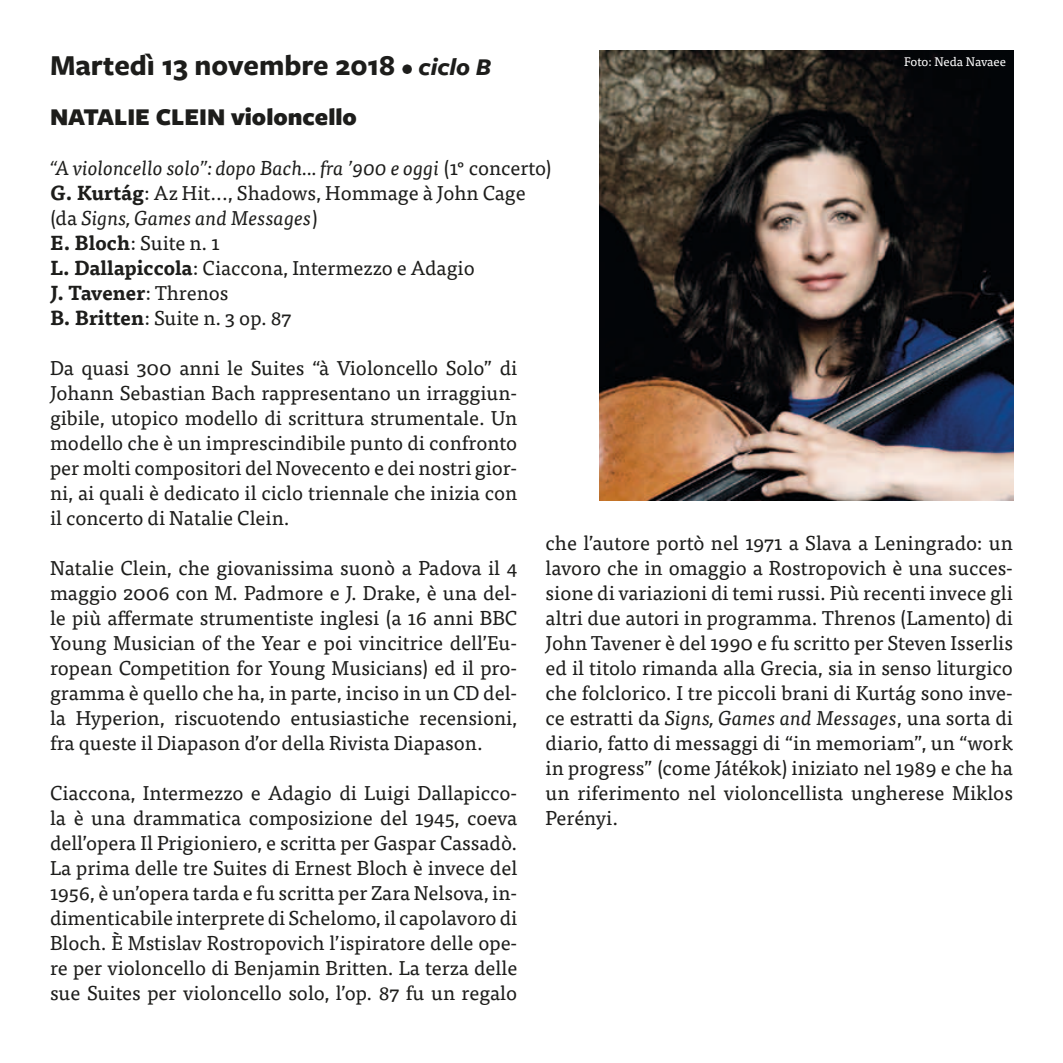
<style>
.page{position:relative;width:1063px;height:1063px;background:#fff}
.page>*{position:absolute;margin:0;border:0;box-sizing:border-box;transform-origin:0 0}
.t1{font:700 30px "Freight Sans Pro";color:#1d1d1b}
.t2{font:900 25px "Freight Sans Pro";color:#1d1d1b}
.t3{font:20px/25px "Tisa Pro";color:#1d1d1b;text-align:justify}
.t4{font:12.5px "Tisa Pro";color:#fff}
.s1{font-size:25px}
.s2{font-style:italic;font-size:25px}
.s3{font-style:italic}
.s4{font-weight:700}
</style>
<div class="page">
<img style="left:600px;top:50px;width:413px;height:450px">
<h1 class="t1" style="left:50px;top:45px;width:443px">Martedì 13 novembre 2018 <span class="s1">•</span> <span class="s2">ciclo B</span></h1>
<p class="t2" style="left:50px;top:99px;width:309px">Natalie Clein violoncello</p>
<p class="t3" style="left:50px;top:154px;width:503px;text-align:left"><span class="s3">“A violoncello solo”: dopo Bach... fra ’900 e oggi</span> (1° concerto)<br><span class="s4">G. Kurtág</span>: Az Hit..., Shadows, Hommage à John Cage (da <span class="s3">Signs, Games and Messages</span>)<br><span class="s4">E. Bloch</span>: Suite n. 1<br><span class="s4">L. Dallapiccola</span>: Ciaccona, Intermezzo e Adagio<br><span class="s4">J. Tavener</span>: Threnos<br><span class="s4">B. Britten</span>: Suite n. 3 op. 87</p>
<p class="t3" style="left:50px;top:354px;width:469px">Da quasi 300 anni le Suites “à Violoncello Solo” di Johann Sebastian Bach rappresentano un irraggiun&shy;gibile, utopico modello di scrittura strumentale. Un modello che è un imprescindibile punto di confronto per molti compositori del Novecento e dei nostri gior&shy;ni, ai quali è dedicato il ciclo triennale che inizia con il concerto di Natalie Clein.</p>
<p class="t3" style="left:50px;top:554px;width:469px">Natalie Clein, che giovanissima suonò a Padova il 4 maggio 2006 con M. Padmore e J. Drake, è una del&shy;le più affermate strumentiste inglesi (a 16 anni BBC Young Musician of the Year e poi vincitrice dell’Eu&shy;ropean Competition for Young Musicians) ed il pro&shy;gramma è quello che ha, in parte, inciso in un CD del&shy;la Hyperion, riscuotendo entusiastiche recensioni, fra queste il Diapason d’or della Rivista Diapason.</p>
<p class="t3" style="left:50px;top:779px;width:469px">Ciaccona, Intermezzo e Adagio di Luigi Dallapicco&shy;la è una drammatica composizione del 1945, coeva dell’opera Il Prigioniero, e scritta per Gaspar Cassadò.<br>La prima delle tre Suites di Ernest Bloch è invece del 1956, è un’opera tarda e fu scritta per Zara Nelsova, in&shy;dimenticabile interprete di Schelomo, il capolavoro di Bloch. È Mstislav Rostropovich l’ispiratore delle ope&shy;re per violoncello di Benjamin Britten. La terza delle sue Suites per violoncello solo, l’op. 87 fu un regalo</p>
<p class="t4" style="left:904px;top:53px;width:103px">Foto: Neda Navaee</p>
<p class="t3" style="left:546px;top:529px;width:469px">che l’autore portò nel 1971 a Slava a Leningrado: un lavoro che in omaggio a Rostropovich è una succes&shy;sione di variazioni di temi russi. Più recenti invece gli altri due autori in programma. Threnos (Lamento) di John Tavener è del 1990 e fu scritto per Steven Isserlis ed il titolo rimanda alla Grecia, sia in senso liturgico che folclorico. I tre piccoli brani di Kurtág sono inve&shy;ce estratti da <span class="s3">Signs, Games and Messages</span>, una sorta di diario, fatto di messaggi di “in memoriam”, un “work in progress” (come Játékok) iniziato nel 1989 e che ha un riferimento nel violoncellista ungherese Miklos Perényi.</p>
</div>
